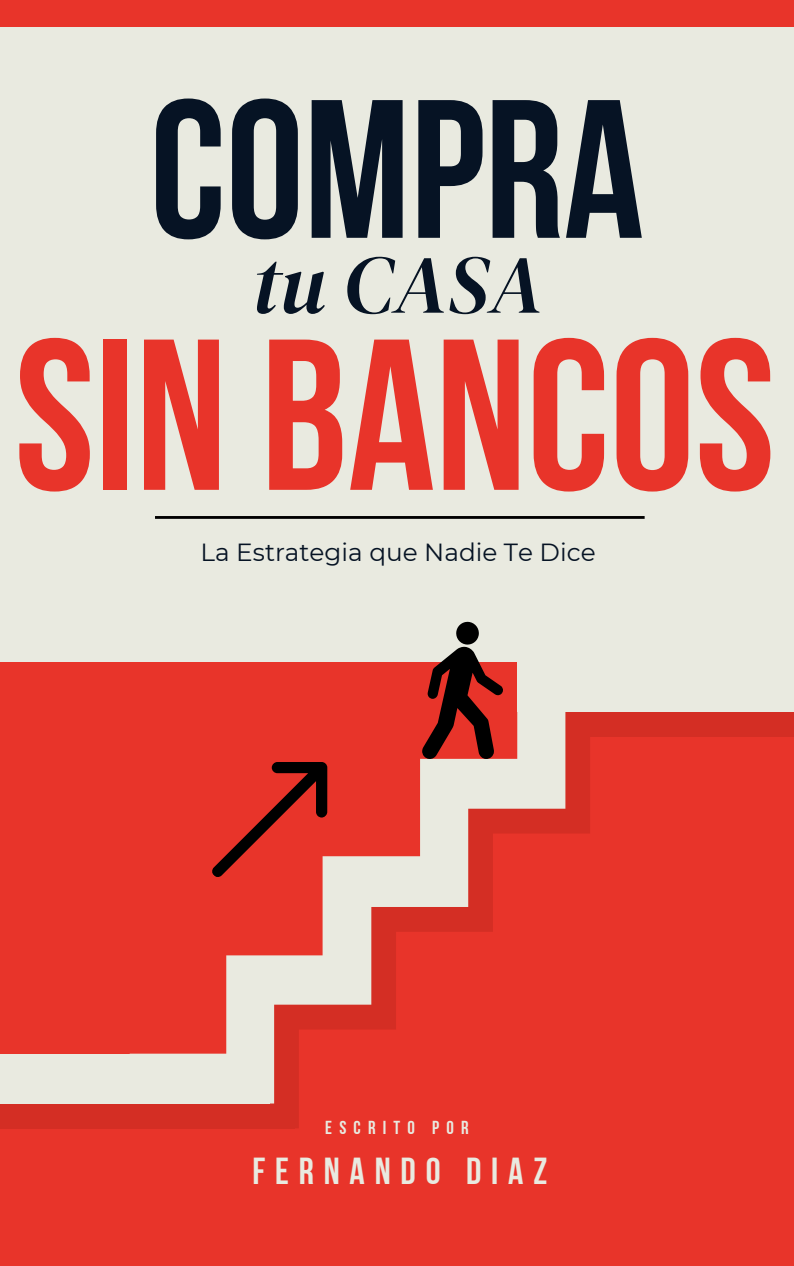
<style>
.page{position:relative;width:794px;height:1266px;background:#fff}
.page>*{position:absolute;margin:0;border:0;box-sizing:border-box;transform-origin:0 0}
.t1{font:214.58px "Bebas Neue Cyrillic";color:#e8342a}
.t2{font:196.65px "Bebas Neue Cyrillic";color:#061324}
.t3{font:italic 82.5px "DM Serif Display";color:#061324}
.t4{font:37.5px "Bebas Neue Cyrillic";letter-spacing:.26em;color:#e9eae0}
.t5{font:24.75px "Montserrat";color:#061324}
.t6{font:18.75px "Bebas Neue Cyrillic";letter-spacing:.385em;color:#e9eae0}
</style>
<div class="page">
<div style="left:0;top:0;width:793px;height:1266px;background:#e9eae0"></div>
<div style="left:0;top:662px;width:792px;height:604px;background:#e8342a"></div>
<div style="left:0;top:0;width:793px;height:26px;background:#e8342a"></div>
<div style="left:0;top:1078px;width:294px;height:50px;background:#d42e24"></div>
<div style="left:541px;top:687px;width:252px;height:50px;background:#d42e24"></div>
<svg style="left:130px;top:712px;width:460px;height:391px"></svg>
<svg style="left:421px;top:621px;width:82px;height:138px"></svg>
<div style="left:0;top:1054px;width:270px;height:49px;background:#e9eae0"></div>
<div style="left:517px;top:662px;width:276px;height:50px;background:#e9eae0"></div>
<hr style="left:155px;top:516px;width:489px;height:3px;background:#000">
<svg style="left:187px;top:737px;width:165px;height:165px"></svg>
<h3 class="t2" style="left:150px;top:90px;width:495px">COMPRA</h3>
<h1 class="t3" style="left:251px;top:227px;width:293px">tu CASA</h1>
<h2 class="t1" style="left:14px;top:329px;width:762px">SIN BANCOS</h2>
<p class="t5" style="left:200px;top:537px;width:396px">La Estrategia que Nadie Te Dice</p>
<p class="t6" style="left:325px;top:1119px;width:145px">ESCRITO POR</p>
<h5 class="t4" style="left:252px;top:1155px;width:296px">FERNANDO DIAZ</h5>
</div>
